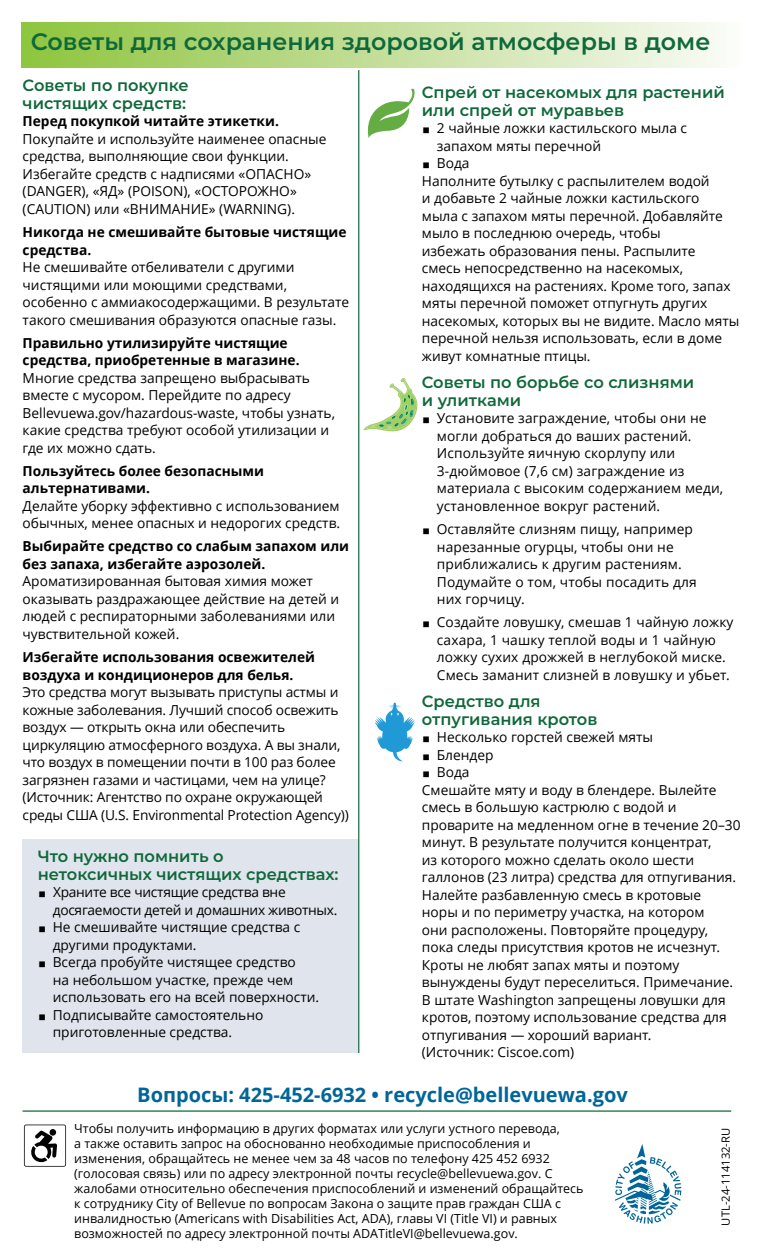
<style>
.page{position:relative;width:765px;height:1260px;background:#fff}
.page>*{position:absolute;margin:0;border:0;box-sizing:border-box;transform-origin:0 0}
.subheads{font:600 23.75px "Montserrat";color:#0f693a}
.text{font:700 20px "Open Sans";color:#006598}
.subheads-2{font:600 16.25px/17.5px "Montserrat";color:#0f693a}
.text-2{font:13.75px/17.5px "Open Sans";color:#000}
.third_header{font:700 13.75px/17.5px "Open Sans";color:#000}
.text-3{font:13.75px/17.5px "Open Sans";letter-spacing:-.02em;color:#000}
.ADA{font:12.5px/15px "Open Sans";color:#000}
.text-4{font:11.25px "Open Sans";color:#000}
</style>
<div class="page">
<div style="left:23px;top:839px;width:336px;height:214px;background:#e0e5ed"></div>
<div style="left:22px;top:23px;width:720px;height:45px;background:linear-gradient(to right,#8ec43e,#fbfbf9)"></div>
<svg style="left:367px;top:88px;width:48px;height:50px"></svg>
<svg style="left:364px;top:378px;width:54px;height:54px"></svg>
<svg style="left:375px;top:703px;width:40px;height:58px"></svg>
<hr style="left:358px;top:70px;width:1px;height:983px;background:#0f693a">
<svg style="left:24px;top:1125px;width:42px;height:42px"></svg>
<div style="left:50px;top:1129px;width:6px;height:7px;background:#000;border-radius:50%"></div>
<svg style="left:615px;top:1144px;width:66px;height:80px"></svg>
<hr style="left:22px;top:1110px;width:709px;height:2px;background:#0f693a">
<p class="subheads" style="left:31px;top:25px;width:681px">Советы для сохранения здоровой атмосферы в доме</p>
<p class="subheads-2" style="left:23px;top:76px;width:168px">Советы по покупке чистящих средств:</p>
<p class="third_header" style="left:23px;top:112px;width:258px">Перед покупкой читайте этикетки.</p>
<p class="text-2" style="left:23px;top:130px;width:305px">Покупайте и используйте наименее опасные средства, выполняющие свои функции.<br>Избегайте средств с надписями «ОПАСНО» (DANGER), «ЯД» (POISON), «ОСТОРОЖНО» (CAUTION) или «ВНИМАНИЕ» (WARNING).</p>
<p class="third_header" style="left:23px;top:223px;width:325px">Никогда не смешивайте бытовые чистящие средства.</p>
<p class="text-2" style="left:23px;top:258px;width:328px">Не смешивайте отбеливатели с другими чистящими или моющими средствами, особенно с аммиакосодержащими. В результате такого смешивания образуются опасные газы.</p>
<p class="third_header" style="left:23px;top:334px;width:278px">Правильно утилизируйте чистящие средства, приобретенные в магазине.</p>
<p class="text-2" style="left:23px;top:369px;width:314px">Многие средства запрещено выбрасывать вместе с мусором. Перейдите по адресу Bellevuewa.gov/hazardous-waste, чтобы узнать, какие средства требуют особой утилизации и где их можно сдать.</p>
<p class="third_header" style="left:23px;top:462px;width:243px">Пользуйтесь более безопасными альтернативами.</p>
<p class="text-2" style="left:23px;top:497px;width:319px">Делайте уборку эффективно с использованием обычных, менее опасных и недорогих средств.</p>
<p class="third_header" style="left:23px;top:537px;width:328px">Выбирайте средство со слабым запахом или без запаха, избегайте аэрозолей.</p>
<p class="text-2" style="left:23px;top:572px;width:318px">Ароматизированная бытовая химия может оказывать раздражающее действие на детей и людей с респираторными заболеваниями или чувствительной кожей.</p>
<p class="third_header" style="left:23px;top:648px;width:294px">Избегайте использования освежителей воздуха и кондиционеров для белья.</p>
<p class="text-2" style="left:23px;top:683px;width:328px">Это средства могут вызывать приступы астмы и кожные заболевания. Лучший способ освежить воздух — открыть окна или обеспечить циркуляцию атмосферного воздуха. А вы знали, что воздух в помещении почти в 100 раз более загрязнен газами и частицами, чем на улице? (Источник: Агентство по охране окружающей среды США (U.S. Environmental Protection Agency))</p>
<p class="subheads-2" style="left:38px;top:847px;width:302px">Что нужно помнить о нетоксичных чистящих средствах:</p>
<p class="text-3" style="left:53px;top:883px;width:286px;text-indent:-15px">◼ Храните все чистящие средства вне досягаемости детей и домашних животных.</p>
<p class="text-2" style="left:53px;top:918px;width:249px;text-indent:-15px">◼ Не смешивайте чистящие средства с другими продуктами.</p>
<p class="text-2" style="left:53px;top:953px;width:268px;text-indent:-15px">◼ Всегда пробуйте чистящее средство<br>на небольшом участке, прежде чем использовать его на всей поверхности.</p>
<p class="text-2" style="left:53px;top:1005px;width:212px;text-indent:-15px">◼ Подписывайте самостоятельно приготовленные средства.</p>
<p class="subheads-2" style="left:422px;top:83px;width:305px">Спрей от насекомых для растений или спрей от муравьев</p>
<p class="text-2" style="left:437px;top:119px;width:252px;text-indent:-15px">◼ 2 чайные ложки кастильского мыла с запахом мяты перечной</p>
<p class="text-2" style="left:422px;top:154px;width:49px">◼ Вода</p>
<p class="text-2" style="left:422px;top:172px;width:319px">Наполните бутылку с распылителем водой<br>и добавьте 2 чайные ложки кастильского<br>мыла с запахом мяты перечной. Добавляйте мыло в последнюю очередь, чтобы<br>избежать образования пены. Распылите<br>смесь непосредственно на насекомых, находящихся на растениях. Кроме того, запах мяты перечной поможет отпугнуть других насекомых, которых вы не видите. Масло мяты перечной нельзя использовать, если в доме живут комнатные птицы.</p>
<p class="subheads-2" style="left:422px;top:373px;width:274px">Советы по борьбе со слизнями и улитками</p>
<p class="text-2" style="left:437px;top:409px;width:288px;text-indent:-15px">◼ Установите заграждение, чтобы они не могли добраться до ваших растений.<br>Используйте яичную скорлупу или 3-дюймовое (7,6 см) заграждение из материала с высоким содержанием меди, установленное вокруг растений.</p>
<p class="text-2" style="left:437px;top:520px;width:261px;text-indent:-15px">◼ Оставляйте слизням пищу, например нарезанные огурцы, чтобы они не приближались к другим растениям.<br>Подумайте о том, чтобы посадить для них горчицу.</p>
<p class="text-2" style="left:437px;top:613px;width:298px;text-indent:-15px">◼ Создайте ловушку, смешав 1 чайную ложку сахара, 1 чашку теплой воды и 1 чайную ложку сухих дрожжей в неглубокой миске.<br>Смесь заманит слизней в ловушку и убьет.</p>
<p class="subheads-2" style="left:422px;top:692px;width:177px">Средство для отпугивания кротов</p>
<p class="text-2" style="left:422px;top:728px;width:233px">◼ Несколько горстей свежей мяты</p>
<p class="text-2" style="left:422px;top:746px;width:73px">◼ Блендер</p>
<p class="text-2" style="left:422px;top:763px;width:49px">◼ Вода</p>
<p class="text-2" style="left:422px;top:781px;width:320px">Смешайте мяту и воду в блендере. Вылейте смесь в большую кастрюлю с водой и проварите на медленном огне в течение 20–30 минут. В результате получится концентрат,<br>из которого можно сделать около шести галлонов (23 литра) средства для отпугивания.<br>Налейте разбавленную смесь в кротовые норы и по периметру участка, на котором<br>они расположены. Повторяйте процедуру, пока следы присутствия кротов не исчезнут.<br>Кроты не любят запах мяты и поэтому вынуждены будут переселиться. Примечание.<br>В штате Washington запрещены ловушки для кротов, поэтому использование средства для отпугивания — хороший вариант.<br>(Источник: Ciscoe.com)</p>
<p class="text" style="left:137px;top:1080px;width:492px">Вопросы: 425-452-6932 • recycle@bellevuewa.gov</p>
<p class="ADA" style="left:74px;top:1121px;width:511px">Чтобы получить информацию в других форматах или услуги устного перевода,<br>а также оставить запрос на обоснованно необходимые приспособления и изменения, обращайтесь не менее чем за 48 часов по телефону 425 452 6932 (голосовая связь) или по адресу электронной почты recycle@bellevuewa.gov. С жалобами относительно обеспечения приспособлений и изменений обращайтесь к сотруднику City of Bellevue по вопросам Закона о защите прав граждан США с инвалидностью (Americans with Disabilities Act, ADA), главы VI (Title VI) и равных возможностей по адресу электронной почты ADATitleVI@bellevuewa.gov.</p>
<p class="text-4" style="left:718px;top:1225px;width:99px;rotate:-90deg">UTL-24-114132-RU</p>
</div>
